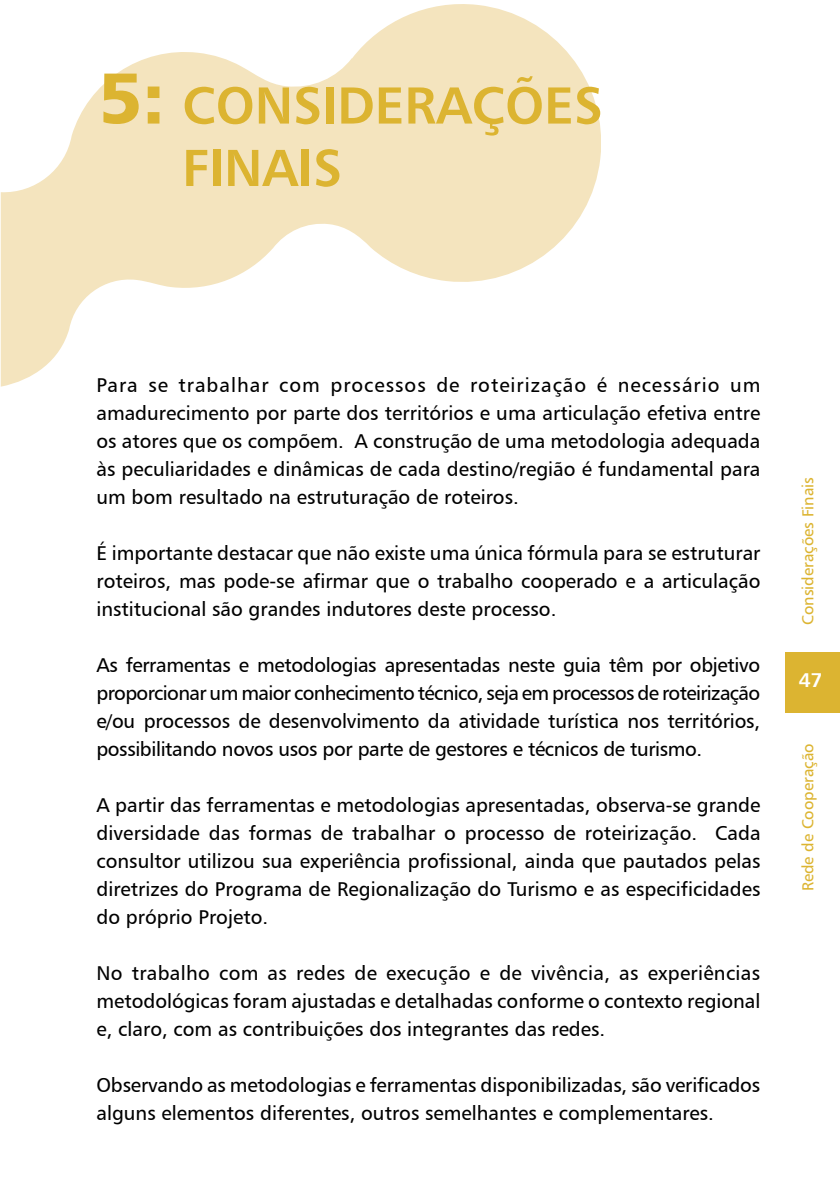
<style>
.page{position:relative;width:840px;height:1191px;background:#fff}
.page>*{position:absolute;margin:0;border:0;box-sizing:border-box;transform-origin:0 0}
.t1{font:52px/62.4px "Humanist 777 BT Bold B";color:#dcb431}
.t2{font:20px/28px "Humanist 777 BT Roman B";color:#000;text-align:justify}
.t3{font:20px "Humanist 777 BT Bold B";color:#fff}
.t4{font:16px "Humanist 777 BT Roman B";color:#dcb431}
.s1{font-family:"Humanist 777 BT Black B";font-size:72px}
</style>
<div class="page">
<div style="left:785px;top:653px;width:54px;height:60px;background:#dcb431"></div>
<svg style="left:1px;top:4px;width:599px;height:382px;fill:#f4e4be"></svg>
<h1 class="t1" style="left:182px;top:73px;width:422px;text-indent:-84px"><span class="s1">5:</span> CONSIDERAÇÕES<br>FINAIS</h1>
<p class="t2" style="left:96px;top:370px;width:665px">Para se trabalhar com processos de roteirização é necessário um amadurecimento por parte dos territórios e uma articulação efetiva entre os atores que os compõem. A construção de uma metodologia adequada às peculiaridades e dinâmicas de cada destino/região é fundamental para um bom resultado na estruturação de roteiros.</p>
<p class="t2" style="left:96px;top:538px;width:665px">É importante destacar que não existe uma única fórmula para se estruturar roteiros, mas pode-se afirmar que o trabalho cooperado e a articulação institucional são grandes indutores deste processo.</p>
<p class="t2" style="left:96px;top:650px;width:665px">As ferramentas e metodologias apresentadas neste guia têm por objetivo proporcionar um maior conhecimento técnico, seja em processos de roteirização e/ou processos de desenvolvimento da atividade turística nos territórios, possibilitando novos usos por parte de gestores e técnicos de turismo.</p>
<p class="t2" style="left:96px;top:790px;width:665px">A partir das ferramentas e metodologias apresentadas, observa-se grande diversidade das formas de trabalhar o processo de roteirização. Cada consultor utilizou sua experiência profissional, ainda que pautados pelas diretrizes do Programa de Regionalização do Turismo e as especificidades do próprio Projeto.</p>
<p class="t2" style="left:96px;top:958px;width:665px">No trabalho com as redes de execução e de vivência, as experiências metodológicas foram ajustadas e detalhadas conforme o contexto regional e, claro, com as contribuições dos integrantes das redes.</p>
<p class="t2" style="left:96px;top:1070px;width:665px">Observando as metodologias e ferramentas disponibilizadas, são verificados alguns elementos diferentes, outros semelhantes e complementares.</p>
<p class="t4" style="left:797px;top:625px;width:149px;rotate:-90deg">Considerações Finais</p>
<p class="t3" style="left:798px;top:667px;width:25px">47</p>
<p class="t4" style="left:797px;top:891px;width:149px;rotate:-90deg">Rede de Cooperação</p>
</div>
